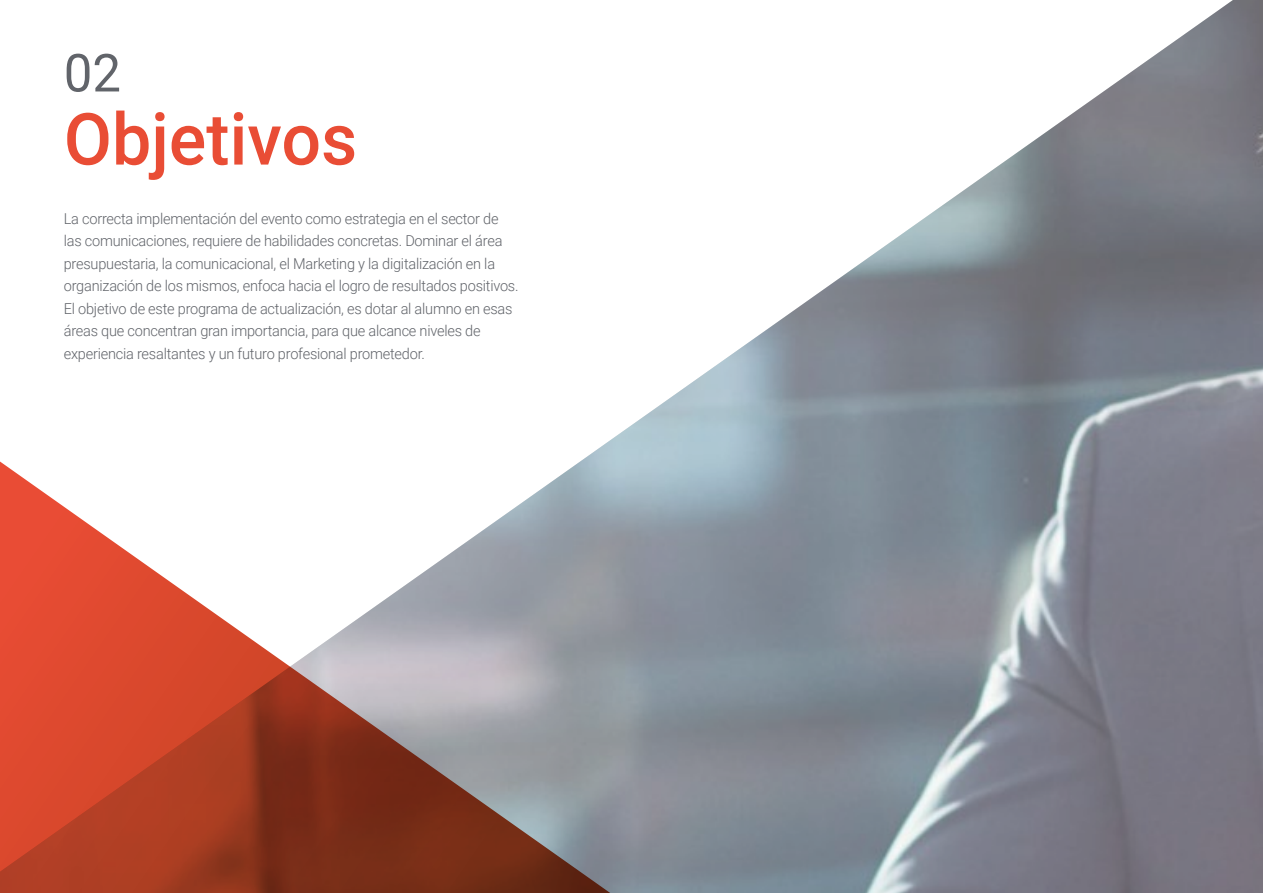
<style>
.page{position:relative;width:1263px;height:893px;background:#fff}
.page>*{position:absolute;margin:0;border:0;box-sizing:border-box;transform-origin:0 0}
.t1{font:500 72px "Roboto";color:#e94d35}
.t2{font:52.5px "Roboto";color:#61646a}
.t3{font:300 15px/22.5px "Roboto";letter-spacing:-.015em;color:#61646a}
</style>
<div class="page">
<img style="left:602px;top:0;width:661px;height:893px">
<svg style="left:0;top:446px;width:640px;height:447px"></svg>
<h2 class="t2" style="left:64px;top:36px;width:59px">02</h2>
<h1 class="t1" style="left:64px;top:89px;width:295px">Objetivos</h1>
<p class="t3" style="left:64px;top:207px;width:456px">La correcta implementación del evento como estrategia en el sector de las comunicaciones, requiere de habilidades concretas. Dominar el área presupuestaria, la comunicacional, el Marketing y la digitalización en la organización de los mismos, enfoca hacia el logro de resultados positivos.<br>El objetivo de este programa de actualización, es dotar al alumno en esas áreas que concentran gran importancia, para que alcance niveles de experiencia resaltantes y un futuro profesional prometedor.</p>
</div>
